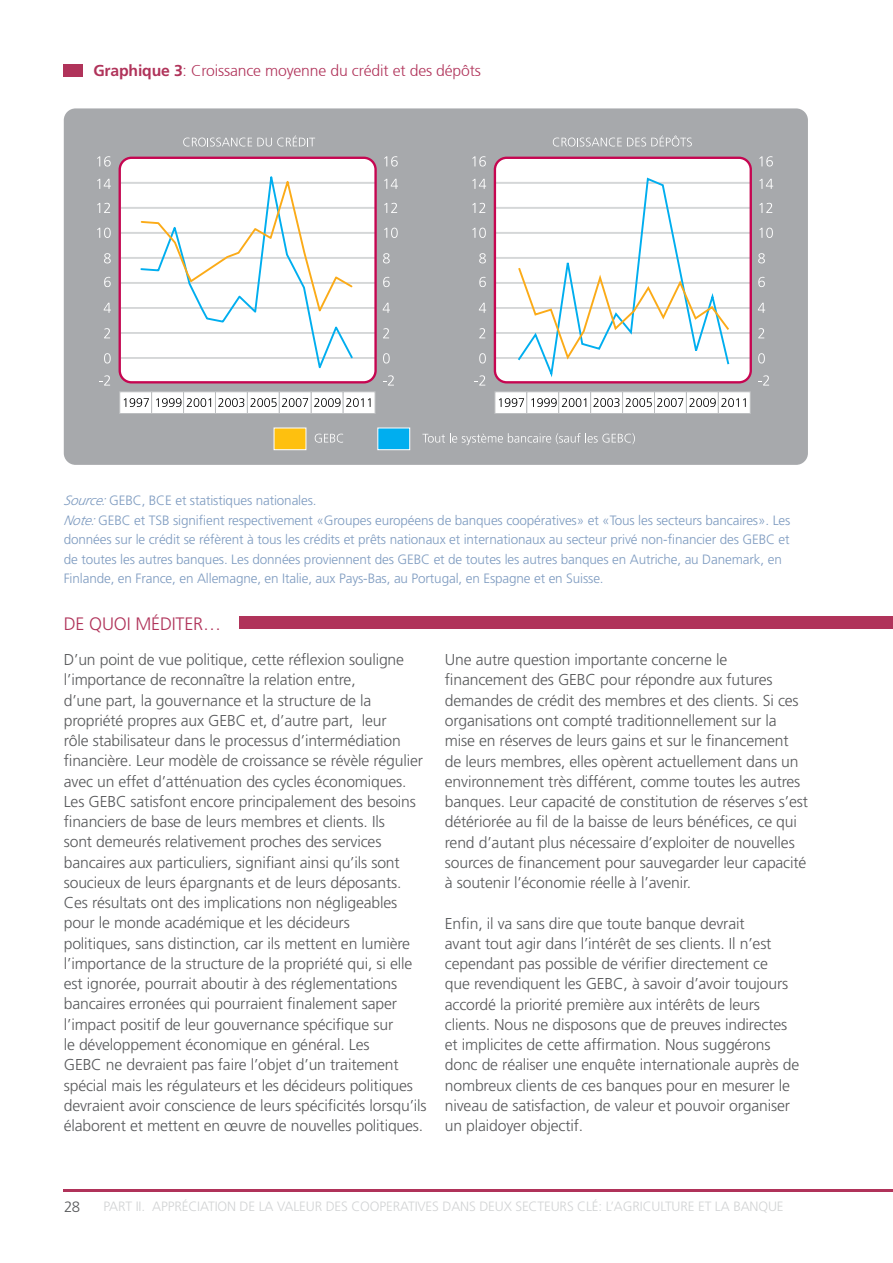
<style>
.page{position:relative;width:893px;height:1263px;background:#fff}
.page>*{position:absolute;margin:0;border:0;box-sizing:border-box;transform-origin:0 0}
.t1{font:300 18px "Frutiger";letter-spacing:-.01em;color:#b0335a}
.t2{font:300 15.75px/20.2px "Frutiger";letter-spacing:-.01em;color:#58595b}
.t3{font:300 15.75px "Frutiger 45";letter-spacing:-.01em;color:#b0335a}
.t4{font:300 15px "Frutiger";color:#58595b}
.t5{font:300 13.5px/19.5px "Frutiger";letter-spacing:-.01em;color:#7e9bc0}
.t6{font:300 13.5px "Frutiger";letter-spacing:-.01em;color:#d1d3d4}
.s1{font-family:"Frutiger";font-weight:700}
.s2{font-style:italic}
</style>
<div class="page">
<hr style="left:64px;top:1189px;width:829px;height:2px;background:#b0335a">
<div style="left:64px;top:64px;width:19px;height:13px;background:#b0335a"></div>
<div style="left:64px;top:108px;width:744px;height:357px;background:#a7a9ac;border-radius:12px"></div>
<div style="left:274px;top:427px;width:32px;height:23px;background:#fec00f;border:1px solid #fff"></div>
<div style="left:377px;top:427px;width:33px;height:23px;background:#00aeef;border:1px solid #fff"></div>
<svg style="left:315px;top:434px;width:28px;height:9px"></svg>
<svg style="left:422px;top:433px;width:213px;height:12px"></svg>
<svg style="left:99px;top:375px;width:11px;height:11px"></svg>
<div style="left:119px;top:391px;width:33px;height:23px;background:#fff;border:1px solid #bcbec0"></div>
<div style="left:151px;top:391px;width:33px;height:23px;background:#fff;border:1px solid #bcbec0"></div>
<div style="left:183px;top:391px;width:33px;height:23px;background:#fff;border:1px solid #bcbec0"></div>
<div style="left:215px;top:391px;width:33px;height:23px;background:#fff;border:1px solid #bcbec0"></div>
<div style="left:247px;top:391px;width:33px;height:23px;background:#fff;border:1px solid #bcbec0"></div>
<div style="left:279px;top:391px;width:32px;height:23px;background:#fff;border:1px solid #bcbec0"></div>
<div style="left:311px;top:391px;width:32px;height:23px;background:#fff;border:1px solid #bcbec0"></div>
<div style="left:343px;top:391px;width:32px;height:23px;background:#fff;border:1px solid #bcbec0"></div>
<svg style="left:124px;top:398px;width:25px;height:9px"></svg>
<svg style="left:156px;top:398px;width:55px;height:9px"></svg>
<svg style="left:218px;top:398px;width:26px;height:9px"></svg>
<svg style="left:250px;top:398px;width:58px;height:9px"></svg>
<svg style="left:314px;top:398px;width:57px;height:9px"></svg>
<svg style="left:104px;top:353px;width:7px;height:10px"></svg>
<svg style="left:104px;top:328px;width:6px;height:10px"></svg>
<svg style="left:104px;top:303px;width:7px;height:10px"></svg>
<svg style="left:104px;top:277px;width:7px;height:10px"></svg>
<svg style="left:104px;top:253px;width:7px;height:10px"></svg>
<svg style="left:97px;top:228px;width:14px;height:10px"></svg>
<svg style="left:97px;top:203px;width:13px;height:10px"></svg>
<svg style="left:97px;top:179px;width:14px;height:10px"></svg>
<svg style="left:97px;top:156px;width:14px;height:11px"></svg>
<svg style="left:383px;top:375px;width:11px;height:11px"></svg>
<svg style="left:383px;top:353px;width:7px;height:10px"></svg>
<svg style="left:383px;top:328px;width:6px;height:10px"></svg>
<svg style="left:383px;top:303px;width:7px;height:10px"></svg>
<svg style="left:383px;top:277px;width:7px;height:10px"></svg>
<svg style="left:383px;top:253px;width:7px;height:10px"></svg>
<svg style="left:384px;top:228px;width:14px;height:10px"></svg>
<svg style="left:384px;top:203px;width:13px;height:10px"></svg>
<svg style="left:384px;top:179px;width:14px;height:10px"></svg>
<svg style="left:384px;top:156px;width:14px;height:11px"></svg>
<svg style="left:120px;top:158px;width:256px;height:224px"></svg>
<svg style="left:183px;top:136px;width:132px;height:11px"></svg>
<svg style="left:553px;top:136px;width:139px;height:11px"></svg>
<svg style="left:474px;top:375px;width:11px;height:11px"></svg>
<div style="left:495px;top:391px;width:32px;height:23px;background:#fff;border:1px solid #bcbec0"></div>
<div style="left:527px;top:391px;width:32px;height:23px;background:#fff;border:1px solid #bcbec0"></div>
<div style="left:558px;top:391px;width:33px;height:23px;background:#fff;border:1px solid #bcbec0"></div>
<div style="left:590px;top:391px;width:33px;height:23px;background:#fff;border:1px solid #bcbec0"></div>
<div style="left:622px;top:391px;width:33px;height:23px;background:#fff;border:1px solid #bcbec0"></div>
<div style="left:654px;top:391px;width:33px;height:23px;background:#fff;border:1px solid #bcbec0"></div>
<div style="left:686px;top:391px;width:33px;height:23px;background:#fff;border:1px solid #bcbec0"></div>
<div style="left:718px;top:391px;width:32px;height:23px;background:#fff;border:1px solid #bcbec0"></div>
<svg style="left:499px;top:398px;width:25px;height:9px"></svg>
<svg style="left:531px;top:398px;width:55px;height:9px"></svg>
<svg style="left:593px;top:398px;width:26px;height:9px"></svg>
<svg style="left:626px;top:398px;width:57px;height:9px"></svg>
<svg style="left:689px;top:398px;width:57px;height:9px"></svg>
<svg style="left:479px;top:353px;width:7px;height:10px"></svg>
<svg style="left:479px;top:328px;width:6px;height:10px"></svg>
<svg style="left:479px;top:303px;width:7px;height:10px"></svg>
<svg style="left:479px;top:277px;width:7px;height:10px"></svg>
<svg style="left:479px;top:253px;width:7px;height:10px"></svg>
<svg style="left:472px;top:228px;width:14px;height:10px"></svg>
<svg style="left:472px;top:203px;width:13px;height:10px"></svg>
<svg style="left:472px;top:179px;width:14px;height:10px"></svg>
<svg style="left:472px;top:156px;width:14px;height:11px"></svg>
<svg style="left:758px;top:375px;width:11px;height:11px"></svg>
<svg style="left:758px;top:353px;width:7px;height:10px"></svg>
<svg style="left:758px;top:328px;width:6px;height:10px"></svg>
<svg style="left:758px;top:303px;width:7px;height:10px"></svg>
<svg style="left:758px;top:277px;width:7px;height:10px"></svg>
<svg style="left:758px;top:253px;width:7px;height:10px"></svg>
<svg style="left:759px;top:228px;width:14px;height:10px"></svg>
<svg style="left:759px;top:203px;width:13px;height:10px"></svg>
<svg style="left:759px;top:179px;width:14px;height:10px"></svg>
<svg style="left:759px;top:156px;width:14px;height:11px"></svg>
<svg style="left:495px;top:158px;width:256px;height:224px"></svg>
<div style="left:240px;top:617px;width:653px;height:12px;background:#b0335a"></div>
<p class="t3" style="left:93px;top:62px;width:389px"><span class="s1">Graphique 3</span>: Croissance moyenne du crédit et des dépôts</p>
<p class="t5" style="left:64px;top:491px;width:728px"><span class="s2">Source:</span>GEBC, BCE et statistiques nationales.<br><span class="s2">Note:</span>GEBC et TS B signifient respectivement «Groupes européens de banques coopératives» et «Tous les secteurs bancaires». Les données sur le crédit se réfèrent à tous les crédits et prêts nationaux et internationaux au secteur privé non-financier des GEBC et de toutes les autres banques. Les données proviennent des GEBC et de toutes les autres banques en Autriche, au Danemark, en Finlande, en France, en Allemagne, en Italie, aux Pays-Bas, au Portugal, en Espagne et en Suisse.</p>
<p class="t1" style="left:64px;top:613px;width:82px">De quoi médi</p>
<p class="t1" style="left:176px;top:613px;width:47px">ter…</p>
<p class="t2" style="left:64px;top:649px;width:364px">D’un point de vue politique, cette réflexion souligne l’importance de reconnaître la relation entre,<br>d’une part, la gouvernance et la structure de la propriété propres aux GEBC et, d’autre part, leur<br>rôle stabilisateur dans le processus d’intermédiation financière. Leur modèle de croissance se révèle régulier avec un effet d’atténuation des cycles économiques.<br>Les GEBC satisfont encore principalement des besoins financiers de base de leurs membres et clients. Ils<br>sont demeurés relativement proches des services bancaires aux particuliers, signifiant ainsi qu’ils sont soucieux de leurs épargnants et de leurs déposants.<br>Ces résultats ont des implications non négligeables pour le monde académique et les décideurs<br>politiques, sans distinction, car ils mettent en lumière l’importance de la structure de la propriété qui, si elle est ignorée, pourrait aboutir à des réglementations bancaires erronées qui pourraient finalement saper l’impact positif de leur gouvernance spécifique sur<br>le développement économique en général. Les<br>GEBC ne devraient pas faire l’objet d’un traitement spécial mais les régulateurs et les décideurs politiques devraient avoir conscience de leurs spécificités lorsqu’ils élaborent et mettent en œuvre de nouvelles politiques.</p>
<p class="t2" style="left:445px;top:650px;width:365px">U ne autre question importante concerne le financement des GEBC pour répondre aux futures demandes de crédit des membres et des clients. Si ces organisations ont compté traditionnellement sur la mise en réserves de leurs gains et sur le financement de leurs membres, elles opèrent actuellement dans un environnement très différent, comme toutes les autres banques. Leur capacité de constitution de réserves s’est détériorée au fil de la baisse de leurs bénéfices, ce qui rend d’autant plus nécessaire d’exploiter de nouvelles sources de financement pour sauvegarder leur capacité à soutenir l’économie réelle à l’avenir.</p>
<p class="t2" style="left:445px;top:913px;width:356px">Enfin, il va sans dire que toute banque devrait<br>avant tout agir dans l’intérêt de ses clients. Il n’est cependant pas possible de vérifier directement ce<br>que revendiquent les GEBC, à savoir d’avoir toujours accordé la priorité première aux intérêts de leurs clients. Nous ne disposons que de preuves indirectes et implicites de cette affirmation. Nous suggérons donc de réaliser une enquête internationale auprès de nombreux clients de ces banques pour en mesurer le niveau de satisfaction, de valeur et pouvoir organiser un plaidoyer objectif.</p>
<p class="t4" style="left:64px;top:1198px;width:18px">28</p>
<p class="t6" style="left:104px;top:1199px;width:682px">PART II. APPRÉCIATION DE LA VALEUR DES COOPERATIVES DANS DEUX SECTEURS CLÉ: L’AGRICULTURE ET LA BANQUE</p>
</div>
